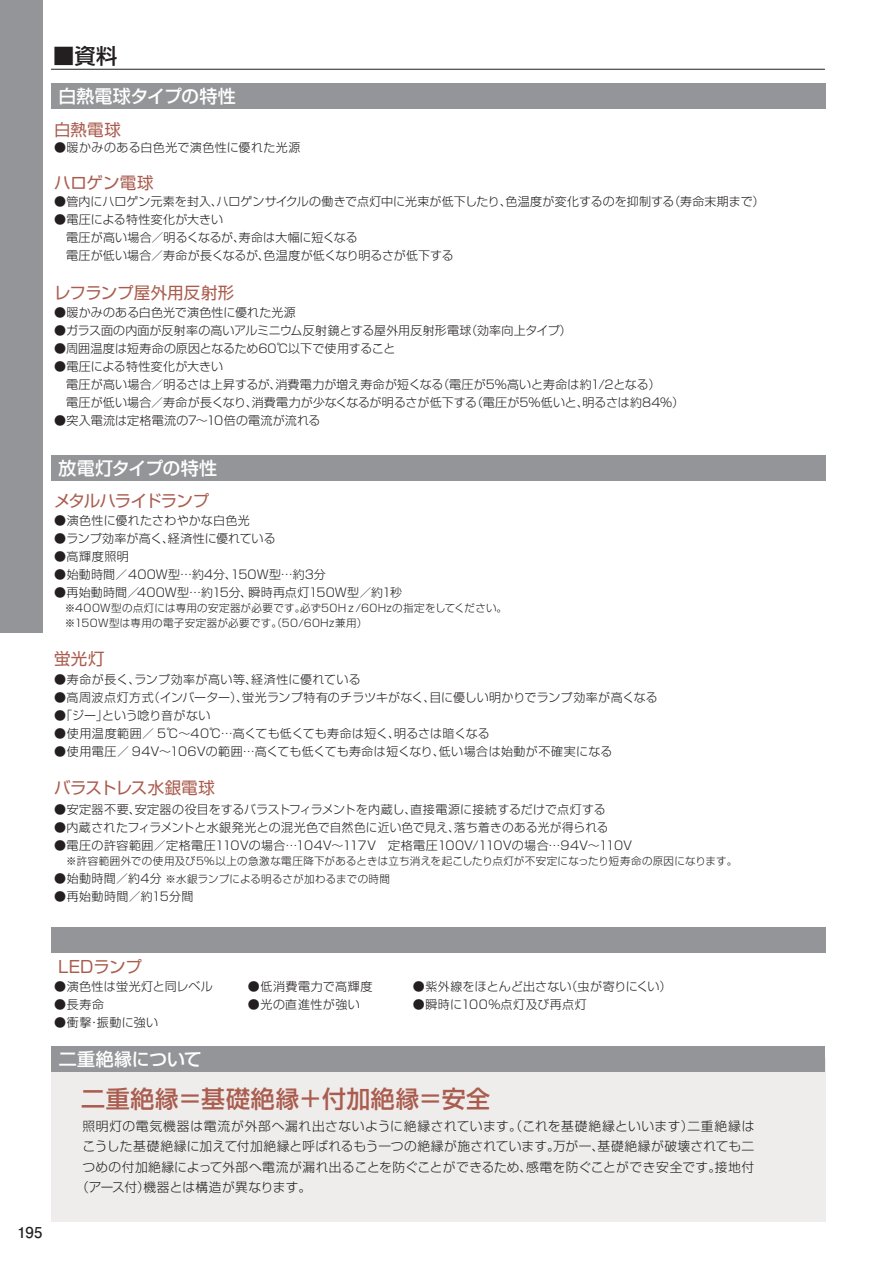
<style>
.page{position:relative;width:893px;height:1264px;background:#fff}
.page>*{position:absolute;margin:0;border:0;box-sizing:border-box;transform-origin:0 0}
.t1{font:500 24px "Shin Go Pro";letter-spacing:.02em;color:#aa5d4f}
.t2{font:500 21.3px "Shin Go Pro";color:#231f20}
.t3{font:500 18px "Shin Go Pro";letter-spacing:-.01em;color:#fff}
.t4{font:16.5px "Shin Go Pro";letter-spacing:-.005em;color:#aa5d4f}
.t5{font:16.5px "Shin Go Pro";letter-spacing:-.055em;color:#aa5d4f}
.t6{font:700 15px "Futo Go B101 Pro";color:#231f20}
.t7{font:300 12.75px "Shin Go Pro";letter-spacing:.035em;color:#231f20}
.t8{font:300 12.75px "Shin Go Pro";letter-spacing:.015em;color:#231f20}
.t9{font:300 12px/18px "Shin Go Pro";letter-spacing:.015em;color:#231f20}
.t10{font:300 12px "Shin Go Pro";letter-spacing:.045em;color:#231f20}
.t11{font:300 12px "Shin Go Pro";letter-spacing:-.015em;color:#231f20}
.t12{font:300 12px "Shin Go Pro";letter-spacing:.035em;color:#231f20}
.t13{font:300 10.5px/15px "Shin Go Pro";letter-spacing:.03em;color:#231f20}
</style>
<div class="page">
<div style="left:51px;top:1057px;width:774px;height:164px;background:#efedec"></div>
<hr style="left:51px;top:69px;width:774px;height:1px;background:#231f20">
<div style="left:51px;top:84px;width:774px;height:25px;background:#939598"></div>
<div style="left:51px;top:455px;width:774px;height:26px;background:#939598"></div>
<div style="left:51px;top:926px;width:774px;height:26px;background:#939598"></div>
<div style="left:51px;top:1046px;width:774px;height:25px;background:#939598"></div>
<div style="left:0;top:0;width:43px;height:632px;background:#939598"></div>
<h2 class="t2" style="left:53px;top:38px;width:66px">■資料</h2>
<h3 class="t3" style="left:58px;top:82px;width:179px">白熱電球タイプの特性</h3>
<h3 class="t4" style="left:54px;top:116px;width:68px">白熱電球</h3>
<p class="t9" style="left:54px;top:137px;width:248px">●暖かみのある白色光で演色性に優れた光源</p>
<h3 class="t4" style="left:54px;top:169px;width:101px">ハロゲン電球</h3>
<p class="t9" style="left:54px;top:191px;width:712px">●管内にハロゲン元素を封入、ハロゲンサイクルの働きで点灯中に光束が低下したり、色温度が変化するのを抑制する（寿命末期まで）</p>
<p class="t9" style="left:54px;top:209px;width:401px">●電圧による特性変化が大きい<br>　電圧が高い場合／明るくなるが、寿命は大幅に短くなる<br>　電圧が低い場合／寿命が長くなるが、色温度が低くなり明るさが低下する</p>
<h3 class="t4" style="left:54px;top:279px;width:182px">レフランプ屋外用反射形</h3>
<p class="t9" style="left:54px;top:302px;width:243px">●暖かみのある白色光で演色性に優れた光源</p>
<p class="t9" style="left:54px;top:320px;width:519px">●ガラス面の内面が反射率の高いアルミニウム反射鏡とする屋外用反射形電球（効率向上タイプ）</p>
<p class="t9" style="left:54px;top:338px;width:343px">●周囲温度は短寿命の原因となるため60℃以下で使用すること</p>
<p class="t9" style="left:54px;top:356px;width:631px">●電圧による特性変化が大きい<br>　電圧が高い場合／明るさは上昇するが、消費電力が増え寿命が短くなる（電圧が5%高いと寿命は約1/2となる）<br>　電圧が低い場合／寿命が長くなり、消費電力が少なくなるが明るさが低下する（電圧が5%低いと、明るさは約84%）</p>
<p class="t9" style="left:54px;top:410px;width:268px">●突入電流は定格電流の7～10倍の電流が流れる</p>
<h3 class="t3" style="left:58px;top:453px;width:160px">放電灯タイプの特性</h3>
<h3 class="t5" style="left:54px;top:487px;width:157px">メタルハライドランプ</h3>
<p class="t9" style="left:54px;top:509px;width:197px">●演色性に優れたさわやかな白色光</p>
<p class="t9" style="left:54px;top:527px;width:223px">●ランプ効率が高く、経済性に優れている</p>
<p class="t9" style="left:54px;top:545px;width:76px">●高輝度照明</p>
<p class="t9" style="left:54px;top:563px;width:273px">●始動時間／400W型…約4分、150Ｗ型…約3分</p>
<p class="t9" style="left:54px;top:581px;width:349px">●再始動時間／400W型…約15分、瞬時再点灯150W型／約1秒</p>
<p class="t13" style="left:54px;top:599px;width:454px">　※400W型の点灯には専用の安定器が必要です。必ず50Hｚ/60Hzの指定をしてください。　※150Ｗ型は専用の電子安定器が必要です。（50/60Hz兼用）</p>
<h3 class="t4" style="left:54px;top:645px;width:52px">蛍光灯</h3>
<p class="t9" style="left:54px;top:669px;width:308px">●寿命が長く、ランプ効率が高い等、経済性に優れている</p>
<p class="t9" style="left:54px;top:687px;width:605px">●高周波点灯方式（インバーター）、蛍光ランプ特有のチラツキがなく、目に優しい明かりでランプ効率が高くなる</p>
<p class="t11" style="left:54px;top:705px;width:158px">●「ジー」という唸り音がない</p>
<p class="t9" style="left:54px;top:723px;width:437px">●使用温度範囲／ 5℃～40℃…高くても低くても寿命は短く、明るさは暗くなる</p>
<p class="t9" style="left:54px;top:741px;width:560px">●使用電圧／ 94V～106Vの範囲…高くても低くても寿命は短くなり、低い場合は始動が不確実になる</p>
<h3 class="t4" style="left:54px;top:773px;width:162px">バラストレス水銀電球</h3>
<p class="t9" style="left:54px;top:798px;width:553px">●安定器不要、安定器の役目をするバラストフィラメントを内蔵し、直接電源に接続するだけで点灯する</p>
<p class="t9" style="left:54px;top:816px;width:556px">●内蔵されたフィラメントと水銀発光との混光色で自然色に近い色で見え、落ち着きのある光が得られる</p>
<p class="t9" style="left:54px;top:834px;width:580px">●電圧の許容範囲／定格電圧110Vの場合…104V～117V　定格電圧100V/110Vの場合…94V～110V</p>
<p class="t13" style="left:66px;top:851px;width:672px">※許容範囲外での使用及び5%以上の急激な電圧降下があるときは立ち消えを起こしたり点灯が不安定になったり短寿命の原因になります。</p>
<p class="t9" style="left:54px;top:867px;width:109px">●始動時間／約4分</p>
<p class="t12" style="left:54px;top:886px;width:141px">●再始動時間／約15分間</p>
<p class="t13" style="left:165px;top:869px;width:226px">※水銀ランプによる明るさが加わるまでの時間</p>
<h3 class="t4" style="left:58px;top:953px;width:85px">LEDランプ</h3>
<p class="t9" style="left:54px;top:976px;width:160px">●演色性は蛍光灯と同レベル</p>
<p class="t9" style="left:54px;top:994px;width:51px">●長寿命</p>
<p class="t9" style="left:54px;top:1012px;width:105px">●衝撃･振動に強い</p>
<h3 class="t3" style="left:59px;top:1044px;width:145px">二重絶縁について</h3>
<p class="t10" style="left:248px;top:976px;width:126px">●低消費電力で高輝度</p>
<p class="t10" style="left:248px;top:994px;width:114px">●光の直進性が強い</p>
<p class="t9" style="left:413px;top:976px;width:260px">●紫外線をほとんど出さない（虫が寄りにくい）</p>
<p class="t9" style="left:413px;top:994px;width:175px">●瞬時に100%点灯及び再点灯</p>
<h1 class="t1" style="left:81px;top:1079px;width:411px">二重絶縁＝基礎絶縁＋付加絶縁＝安全</h1>
<p class="t7" style="left:83px;top:1115px;width:673px">照明灯の電気機器は電流が外部へ漏れ出さないように絶縁されています。（これを基礎絶縁といいます）二重絶縁は</p>
<p class="t7" style="left:83px;top:1135px;width:673px">こうした基礎絶縁に加えて付加絶縁と呼ばれるもう一つの絶縁が施されています。万が一、基礎絶縁が破壊されても二</p>
<p class="t7" style="left:83px;top:1156px;width:673px">つめの付加絶縁によって外部へ電流が漏れ出ることを防ぐことができるため、感電を防ぐことができ安全です。接地付</p>
<p class="t8" style="left:76px;top:1176px;width:237px">（アース付）機器とは構造が異なります。</p>
<p class="t6" style="left:17px;top:1220px;width:26px">195</p>
</div>
